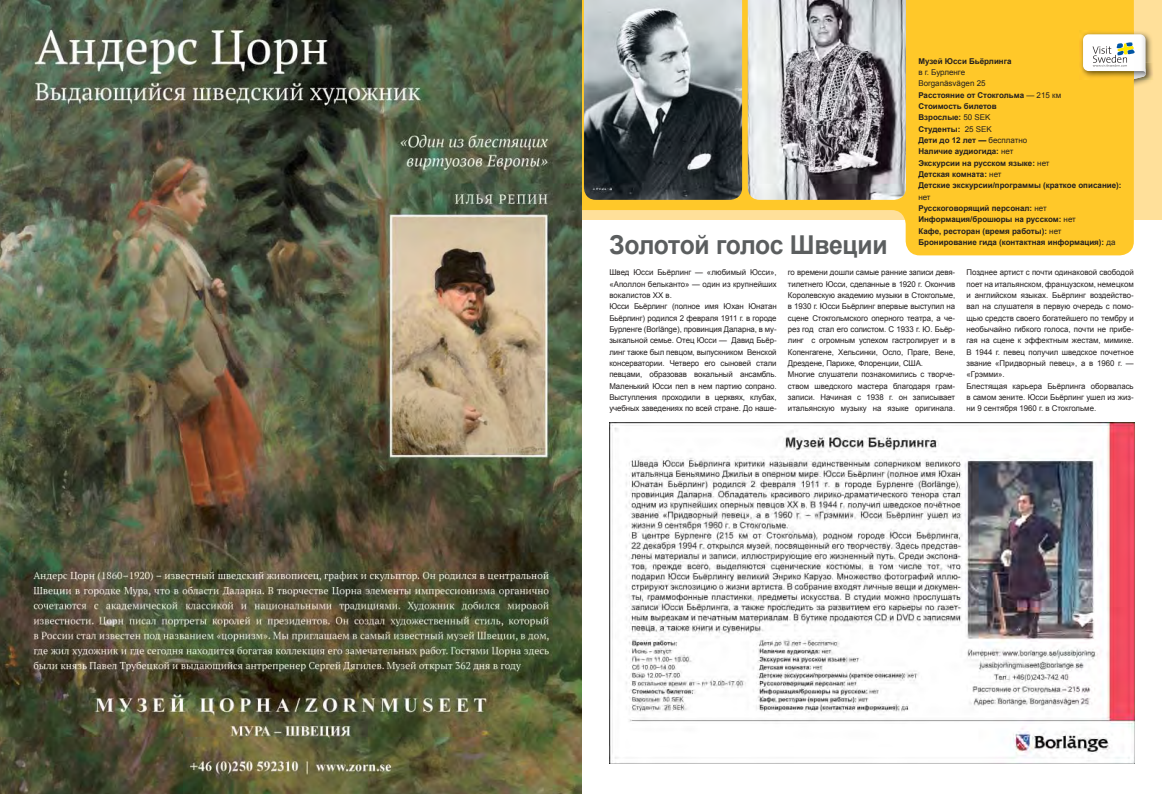
<style>
.page{position:relative;width:1162px;height:794px;background:#fff}
.page>*{position:absolute;margin:0;border:0;box-sizing:border-box;transform-origin:0 0}
.t1{font:700 26px "Arial";letter-spacing:-.025em;color:#5b5e5f;scale:.95 1}
.t2{font:8px/11.3px "Arial";letter-spacing:-.01em;color:#231f1f}
.t3{font:700 8px/11.3px "Arial";color:#231f1f}
.s1{font-weight:400}
.s2{font-style:inherit}
</style>
<div class="page">
<img style="left:609px;top:423px;width:526px;height:341px">
<div style="left:581px;top:0;width:581px;height:220px;background:#ffe09a"></div>
<img style="left:1134px;top:32px;width:18px;height:54px">
<svg style="left:581px;top:0;width:553px;height:255px;fill:#ffc829"></svg>
<img style="left:0;top:0;width:581px;height:794px">
<img style="left:584px;top:0;width:158px;height:200px">
<img style="left:748px;top:0;width:158px;height:200px">
<img style="left:1146px;top:63px;width:7px;height:17px">
<img style="left:1080px;top:31px;width:54px;height:49px">
<img style="left:1083px;top:34px;width:63px;height:39px">
<svg style="left:1093px;top:42px;width:53px;height:40px;background:#dad2b0"></svg>
<h1 class="t1" style="left:609px;top:230px;width:294px">Золотой голос Швеции</h1>
<p class="t3" style="left:918px;top:55px;width:205px">Музей Юсси Бьёрлинга<br><span class="s1">в г</span><span class="s1">.</span> <span class="s1">Бурленге<br></span><span class="s1">Borgan‰sv‰gen 25<br></span>Расстояние от Стокгольма <span class="s1">ó 215</span> <span class="s1">км<br></span>Стоимость билетов<br>Взрослые<span class="s2">:</span> <span class="s1">50 SEK<br></span>Студенты<span class="s2">:</span> <span class="s1">25 SEK<br></span>Дети до <span class="s2">12</span> лет <span class="s2">ó</span> <span class="s1">бесплатно<br></span>Наличие аудиогида<span class="s2">:</span> <span class="s1">нет<br></span>Экскурсии на русском языке<span class="s2">:</span> <span class="s1">нет<br></span>Детская комната<span class="s2">:</span> <span class="s1">нет<br></span>Детские экскурсии<span class="s2">/</span>программы <span class="s2">(</span>краткое описание<span class="s2">): </span><span class="s1">нет<br></span>Русскоговорящий персонал<span class="s2">:</span> <span class="s1">нет<br></span>Информация<span class="s2">/</span>брошюры на русском<span class="s2">:</span> <span class="s1">нет<br></span>Кафе<span class="s2">,</span> ресторан <span class="s2">(</span>время работы<span class="s2">):</span> <span class="s1">нет<br></span>Бронирование гида <span class="s2">(</span>контактная информация<span class="s2">):</span> <span class="s1">да</span></p>
<p class="t2" style="left:609px;top:267px;width:169px">Швед Юсси Бьёрлинг <span class="s2">ó ´</span>любимый Юсси<span class="s2">ª, ´</span>Аполлон бельканто<span class="s2">ª ó</span> один из крупнейших вокалистов ХХ в<span class="s2">.<br></span>Юсси Бьёрлинг <span class="s2">(</span>полное имя Юхан Юнатан Бьёрлинг<span class="s2">)</span> родился <span class="s2">2</span> февраля <span class="s2">1911</span> г<span class="s2">.</span> в городе Бурленге <span class="s2">(Borl‰nge),</span> провинция Даларна<span class="s2">,</span> в му&shy;зыкальной семье<span class="s2">.</span> Отец Юсси <span class="s2">ó</span> Давид Бьёр&shy;линг также был певцом<span class="s2">,</span> выпускником Венской консерватории<span class="s2">.</span> Четверо его сыновей стали певцами<span class="s2">,</span> образовав вокальный ансамбль<span class="s2">.<br></span>Маленький Юсси пел в нем партию сопрано<span class="s2">.<br></span>Выступления проходили в церквях<span class="s2">,</span> клубах<span class="s2">, </span>учебных заведениях по всей стране<span class="s2">.</span> До наше<span class="s2">-</span></p>
<p class="t2" style="left:788px;top:267px;width:169px">го времени дошли самые ранние записи девя&shy;тилетнего Юсси<span class="s2">,</span> сделанные в <span class="s2">1920</span> г<span class="s2">.</span> Окончив Королевскую академию музыки в Стокгольме<span class="s2">, </span>в <span class="s2">1930</span> г<span class="s2">.</span> Юсси Бьёрлинг впервые выступил на сцене Стокгольмского оперного театра<span class="s2">,</span> а че&shy;рез год стал его солистом<span class="s2">.</span> С <span class="s2">1933</span> г<span class="s2">.</span> Ю<span class="s2">.</span> Бьёр&shy;линг с огромным успехом гастролирует и в Копенгагене<span class="s2">,</span> Хельсинки<span class="s2">,</span> Осло<span class="s2">,</span> Праге<span class="s2">,</span> Вене<span class="s2">, </span>Дрездене<span class="s2">,</span> Париже<span class="s2">,</span> Флоренции<span class="s2">,</span> США<span class="s2">.<br></span>Многие слушатели познакомились с творче&shy;ством шведского мастера благодаря грам&shy;записи<span class="s2">.</span> Начиная с <span class="s2">1938</span> г<span class="s2">.</span> он записывает итальянскую музыку на языке оригинала<span class="s2">.</span></p>
<p class="t2" style="left:967px;top:267px;width:169px">Позднее артист с почти одинаковой свободой поет на итальянском<span class="s2">,</span> французском<span class="s2">,</span> немецком и английском языках<span class="s2">.</span> Бьёрлинг воздейство&shy;вал на слушателя в первую очередь с помо&shy;щью средств своего богатейшего по тембру и необычайно гибкого голоса<span class="s2">,</span> почти не прибе&shy;гая на сцене к эффектным жестам<span class="s2">,</span> мимике<span class="s2">.<br></span>В <span class="s2">1944</span> г<span class="s2">.</span> певец получил шведское почетное звание <span class="s2">´</span>Придворный певец<span class="s2">ª,</span> а в <span class="s2">1960</span> г<span class="s2">. ó ´</span>Грэмми<span class="s2">ª.<br></span>Блестящая карьера Бьёрлинга оборвалась в самом зените<span class="s2">.</span> Юсси Бьёрлинг ушел из жиз&shy;ни <span class="s2">9</span> сентября <span class="s2">1960</span> г<span class="s2">.</span> в Стокгольме<span class="s2">.</span></p>
</div>
